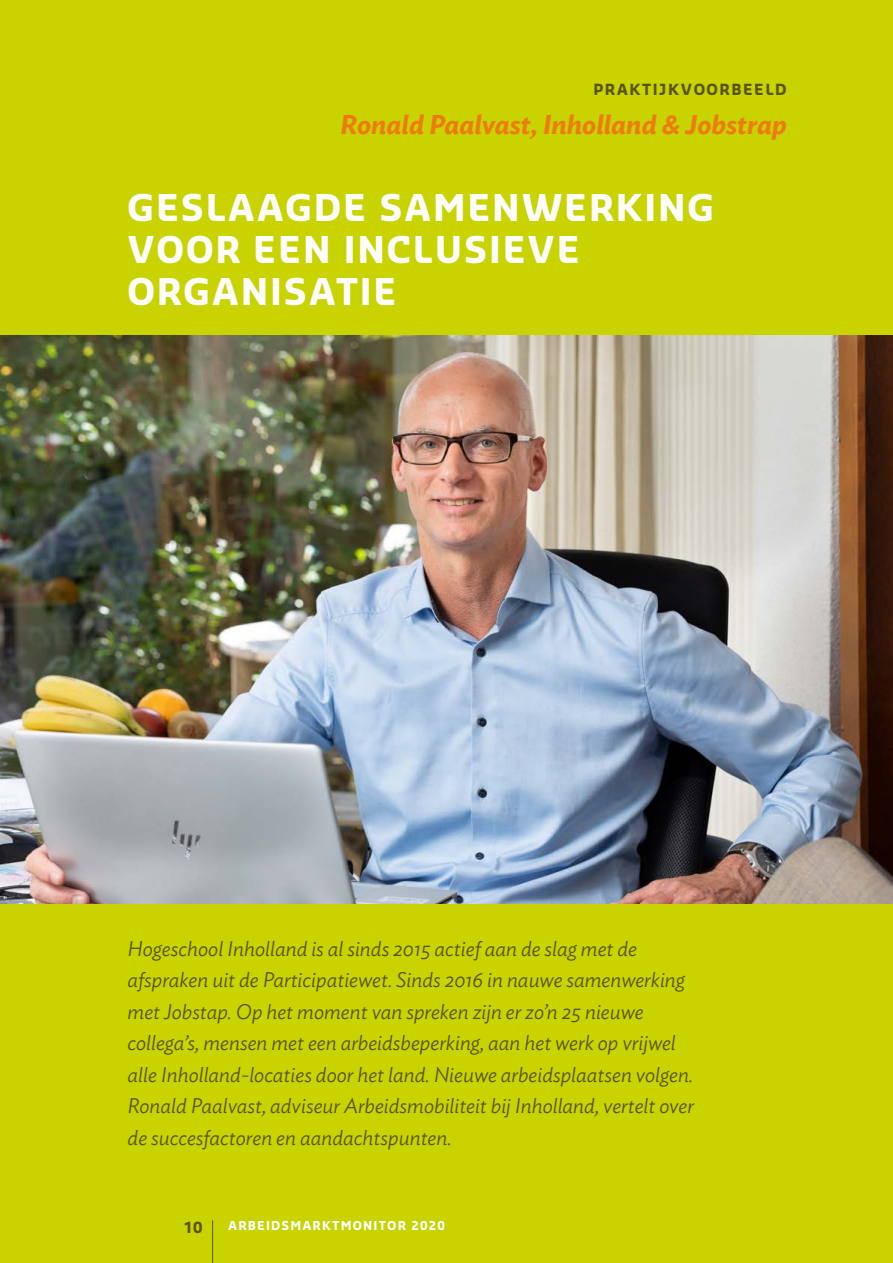
<style>
.page{position:relative;width:893px;height:1263px;background:#c8d300}
.page>*{position:absolute;margin:0;border:0;box-sizing:border-box;transform-origin:0 0}
.t1{font:700 36px/42px "Sansa Pro";letter-spacing:.05em;color:#fff}
.t2{font:italic 600 27px "Ideal Sans";color:#ef7b10}
.t3{font:italic 300 21px/31.5px "Ideal Sans";color:#595403}
.t4{font:700 15px "Sansa Pro";letter-spacing:.1em;color:#595403}
.t5{font:700 12px "Sansa Pro";letter-spacing:.1em;color:#fff}
</style>
<div class="page">
<img style="left:0;top:336px;width:893px;height:567px">
<hr style="left:212px;top:1220px;width:1px;height:43px;background:#595403">
<p class="t4" style="left:593px;top:79px;width:195px">PRAKTIJKVOORBEELD</p>
<p class="t2" style="left:340px;top:103px;width:448px">Ronald Paalvast, Inholland &amp; Jobstrap</p>
<h1 class="t1" style="left:128px;top:185px;width:588px">GESLAAGDE SAMENWERKING<br>VOOR EEN INCLUSIEVE<br>ORGANISATIE</h1>
<p class="t3" style="left:128px;top:931px;width:568px">Hogeschool Inholland is al sinds 2015 actief aan de slag met de afspraken uit de Participatiewet. Sinds 2016 in nauwe samenwerking met Jobstap. Op het moment van spreken zijn er zo’n 25 nieuwe collega’s, mensen met een arbeidsbeperking, aan het werk op vrijwel alle Inholland-locaties door het land. Nieuwe arbeidsplaatsen volgen.<br>Ronald Paalvast, adviseur Arbeidsmobiliteit bij Inholland, vertelt over de succesfactoren en aandachtspunten.</p>
<p class="t4" style="left:184px;top:1217px;width:20px">10</p>
<p class="t5" style="left:228px;top:1218px;width:218px">ARBEIDSMARKTMONITOR 2020</p>
</div>
